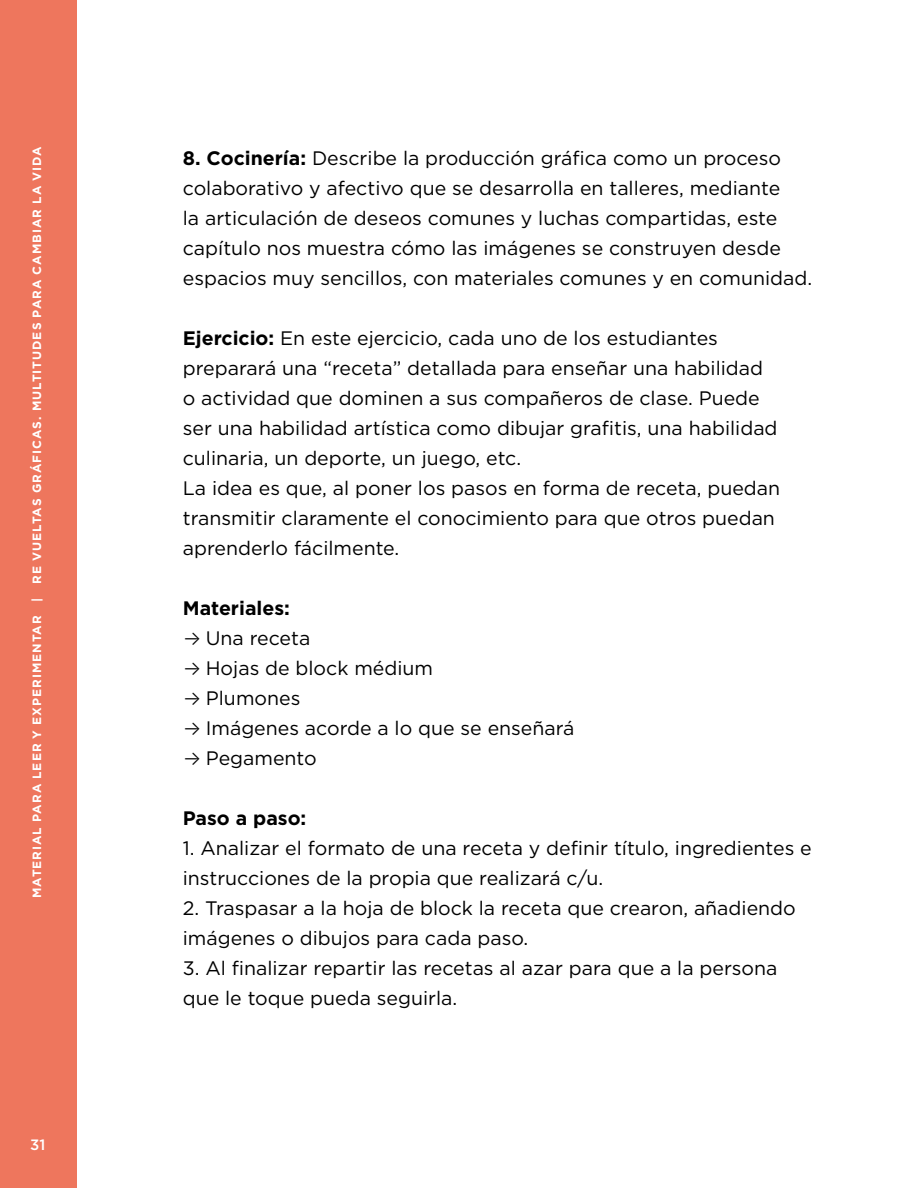
<style>
.page{position:relative;width:918px;height:1188px;background:#fff}
.page>*{position:absolute;margin:0;border:0;box-sizing:border-box;transform-origin:0 0}
.t1{font:19.5px/30px "Gotham";color:#000}
.t2{font:700 19.5px "Gotham";color:#000}
.t3{font:500 15px "Gotham";color:#fff}
.t4{font:700 12px "Gotham";letter-spacing:.08em;color:#fff}
.s1{font-weight:700}
.s2{font-family:"Inter";font-weight:300}
</style>
<div class="page">
<div style="left:0;top:0;width:77px;height:1188px;background:#ee765d"></div>
<p class="t4" style="left:29px;top:898px;width:753px;rotate:-90deg">MATERIAL PARA LEER Y EXPERIMENTAR | RE VUELTAS GRÁFICAS. MULTITUDES PARA CAMBIAR LA VIDA</p>
<p class="t3" style="left:30px;top:1135px;width:17px">31</p>
<p class="t1" style="left:183px;top:143px;width:631px"><span class="s1">8. Cocinería:</span> Describe la producción gráfica como un proceso colaborativo y afectivo que se desarrolla en talleres, mediante<br>la articulación de deseos comunes y luchas compartidas, este capítulo nos muestra cómo las imágenes se construyen desde espacios muy sencillos, con materiales comunes y en comunidad.</p>
<p class="t1" style="left:183px;top:323px;width:599px"><span class="s1">Ejercicio:</span> En este ejercicio, cada uno de los estudiantes preparará una “receta” detallada para enseñar una habilidad o actividad que dominen a sus compañeros de clase. Puede ser una habilidad artística como dibujar grafitis, una habilidad culinaria, un deporte, un juego, etc.<br>La idea es que, al poner los pasos en forma de receta, puedan transmitir claramente el conocimiento para que otros puedan aprenderlo fácilmente.</p>
<p class="t2" style="left:183px;top:595px;width:109px">Materiales:</p>
<p class="t1" style="left:183px;top:622px;width:129px"><span class="s2">→</span> Una receta</p>
<p class="t1" style="left:183px;top:652px;width:252px"><span class="s2">→</span> Hojas de block médium</p>
<p class="t1" style="left:183px;top:682px;width:119px"><span class="s2">→</span> Plumones</p>
<p class="t1" style="left:183px;top:712px;width:393px"><span class="s2">→</span> Imágenes acorde a lo que se enseñará</p>
<p class="t1" style="left:183px;top:742px;width:136px"><span class="s2">→</span> Pegamento</p>
<p class="t2" style="left:183px;top:805px;width:125px">Paso a paso:</p>
<p class="t1" style="left:183px;top:832px;width:631px">1. Analizar el formato de una receta y definir título, ingredientes e instrucciones de la propia que realizará c/u.</p>
<p class="t1" style="left:183px;top:892px;width:614px">2. Traspasar a la hoja de block la receta que crearon, añadiendo imágenes o dibujos para cada paso.</p>
<p class="t1" style="left:183px;top:952px;width:596px">3. Al finalizar repartir las recetas al azar para que a la persona que le toque pueda seguirla.</p>
</div>
